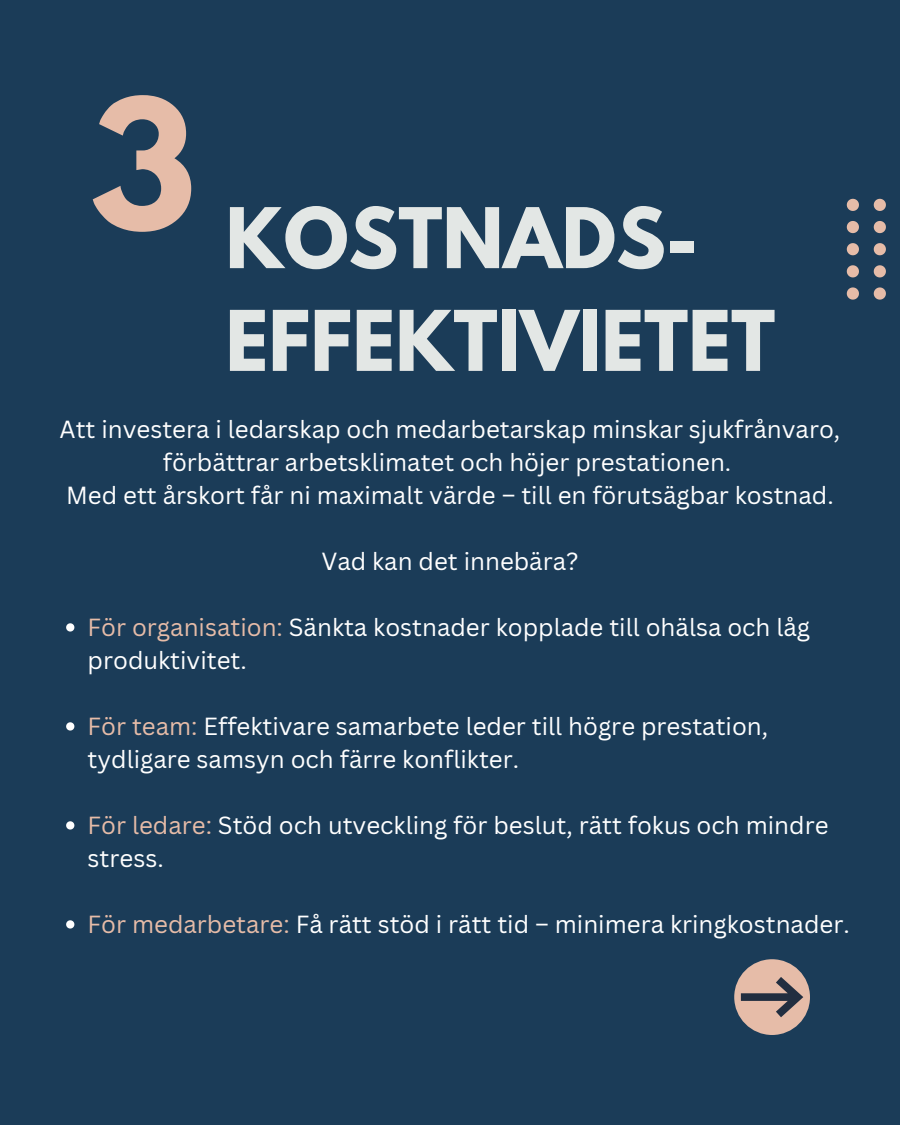
<style>
.page{position:relative;width:900px;height:1125px;background:#1b3c58}
.page>*{position:absolute;margin:0;border:0;box-sizing:border-box;transform-origin:0 0}
.t1{font:700 159.9px "League Spartan";color:#e6bca8}
.t2{font:700 74px/102.8px "League Spartan";color:#e3e7e5}
.t3{font:24.1px/33px "Canva Sans";color:#fff}
.s1{color:#e6bca8}
</style>
<div class="page">
<div style="left:734px;top:959px;width:76px;height:76px;background:#e6bca8;border-radius:50%"></div>
<svg style="left:741px;top:977px;width:62px;height:40px"></svg>
<svg style="left:847px;top:287px;width:12px;height:13px"></svg>
<svg style="left:874px;top:287px;width:12px;height:13px"></svg>
<svg style="left:847px;top:265px;width:12px;height:12px"></svg>
<svg style="left:874px;top:265px;width:12px;height:12px"></svg>
<svg style="left:847px;top:243px;width:12px;height:12px"></svg>
<svg style="left:874px;top:243px;width:12px;height:12px"></svg>
<svg style="left:847px;top:221px;width:12px;height:12px"></svg>
<svg style="left:874px;top:221px;width:12px;height:12px"></svg>
<svg style="left:847px;top:199px;width:12px;height:12px"></svg>
<svg style="left:874px;top:199px;width:12px;height:12px"></svg>
<svg style="left:66px;top:623px;width:8px;height:9px"></svg>
<svg style="left:66px;top:722px;width:8px;height:9px"></svg>
<svg style="left:66px;top:821px;width:8px;height:9px"></svg>
<svg style="left:66px;top:920px;width:8px;height:9px"></svg>
<h1 class="t1" style="left:90px;top:86px;width:108px">3</h1>
<p class="t2" style="left:225px;top:196px;width:551px">KOSTNADS-<br>EFFEKTIVIETET</p>
<p class="t3" style="left:60px;top:412px;width:782px;text-align:center">Att investera i ledarskap och medarbetarskap minskar sjukfrånvaro, förbättrar arbetsklimatet och höjer prestationen.</p>
<p class="t3" style="left:66px;top:478px;width:769px">Med ett årskort får ni maximalt värde – till en förutsägbar kostnad.</p>
<p class="t3" style="left:321px;top:544px;width:259px">Vad kan det innebära?</p>
<p class="t3" style="left:88px;top:610px;width:724px"><span class="s1">För organisation:</span> Sänkta kostnader kopplade till ohälsa och låg produktivitet.</p>
<p class="t3" style="left:88px;top:709px;width:682px"><span class="s1">För team:</span> Effektivare samarbete leder till högre prestation, tydligare samsyn och färre konflikter.</p>
<p class="t3" style="left:88px;top:808px;width:743px"><span class="s1">För ledare:</span> Stöd och utveckling för beslut, rätt fokus och mindre stress.</p>
<p class="t3" style="left:88px;top:907px;width:764px"><span class="s1">För medarbetare:</span> Få rätt stöd i rätt tid – minimera kringkostnader.</p>
</div>
